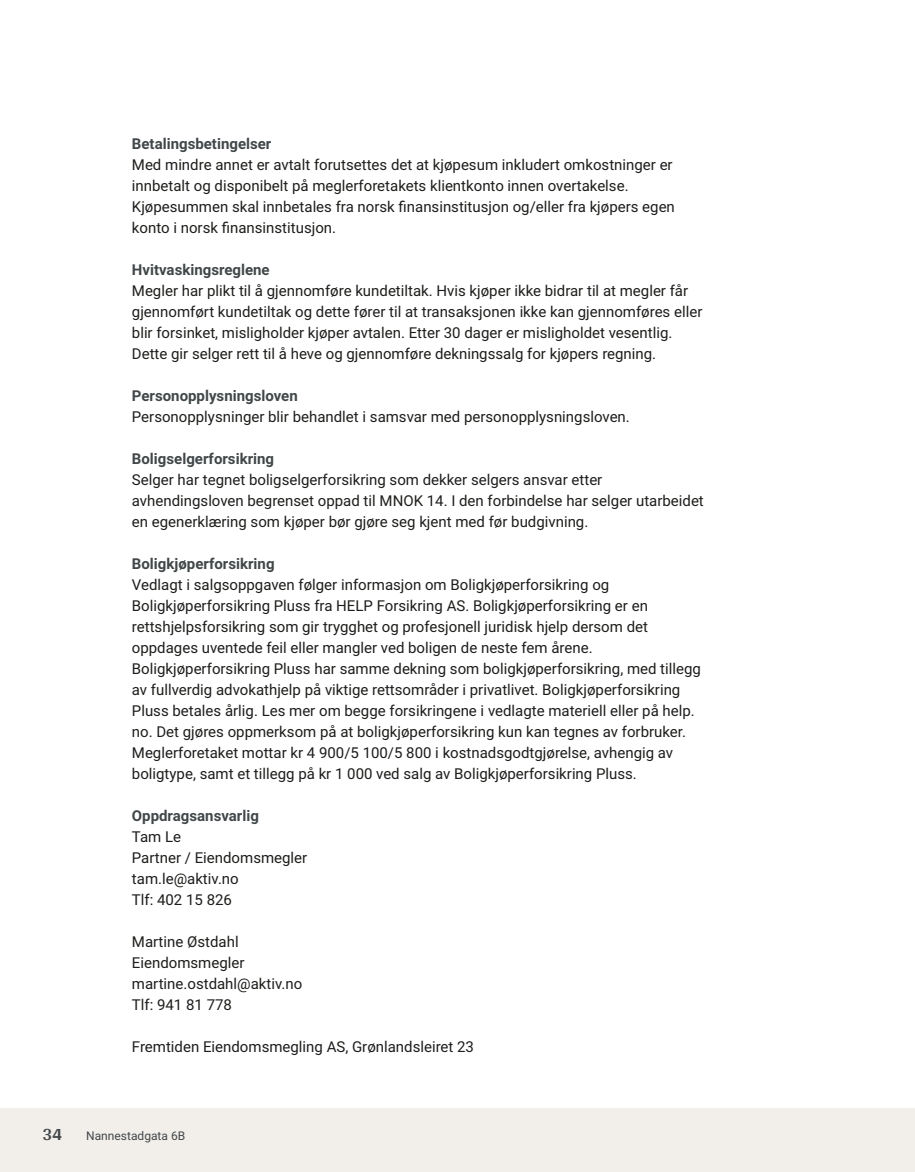
<style>
.page{position:relative;width:915px;height:1172px;background:#fff}
.page>*{position:absolute;margin:0;border:0;box-sizing:border-box;transform-origin:0 0}
.t1{font:700 18px "Arya";color:#414749}
.t2{font:15px/21px "Roboto Vitec";color:#1d1d1b}
.t3{font:700 15px "Roboto Vitec";color:#414749}
.t4{font:12px "Roboto Vitec";color:#414749}
</style>
<div class="page">
<div style="left:0;top:1108px;width:914px;height:64px;background:#f2eeea"></div>
<p class="t3" style="left:132px;top:133px;width:141px">Betalingsbetingelser</p>
<p class="t2" style="left:132px;top:153px;width:544px">Med mindre annet er avtalt forutsettes det at kjøpesum inkludert omkostninger er innbetalt og disponibelt på meglerforetakets klientkonto innen overtakelse.<br>Kjøpesummen skal innbetales fra norsk finansinstitusjon og/ eller fra kjøpers egen konto i norsk finansinstitusjon.</p>
<p class="t3" style="left:132px;top:259px;width:139px">Hvitvaskingsreglene</p>
<p class="t2" style="left:132px;top:279px;width:571px">Megler har plikt til å gjennomføre kundetiltak. Hvis kjøper ikke bidrar til at megler får gjennomført kundetiltak og dette fører til at transaksjonen ikke kan gjennomføres eller blir forsinket, misligholder kjøper avtalen. Etter 30 dager er misligholdet vesentlig.<br>Dette gir selger rett til å heve og gjennomføre dekningssalg for kjøpers regning.</p>
<p class="t3" style="left:132px;top:385px;width:167px">Personopplysningsloven</p>
<p class="t2" style="left:132px;top:405px;width:499px">Personopplysninger blir behandlet i samsvar med personopplysningsloven.</p>
<p class="t3" style="left:132px;top:448px;width:144px">Boligselgerforsikring</p>
<p class="t2" style="left:132px;top:468px;width:573px">Selger har tegnet boligselgerforsikring som dekker selgers ansvar etter avhendingsloven begrenset oppad til MNOK 14. I den forbindelse har selger utarbeidet en egenerklæring som kjøper bør gjøre seg kjent med før budgivning.</p>
<p class="t3" style="left:132px;top:553px;width:144px">Boligkjøperforsikring</p>
<p class="t2" style="left:132px;top:573px;width:570px">Vedlagt i salgsoppgaven følger informasjon om Boligkjøperforsikring og Boligkjøperforsikring Pluss fra HELP Forsikring AS. Boligkjøperforsikring er en rettshjelpsforsikring som gir trygghet og profesjonell juridisk hjelp dersom det oppdages uventede feil eller mangler ved boligen de neste fem årene.<br>Boligkjøperforsikring Pluss har samme dekning som boligkjøperforsikring, med tillegg av fullverdig advokathjelp på viktige rettsområder i privatlivet. Boligkjøperforsikring Pluss betales årlig. Les mer om begge forsikringene i vedlagte materiell eller på help. no. Det gjøres oppmerksom på at boligkjøperforsikring kun kan tegnes av forbruker.<br>Meglerforetaket mottar kr 4 900/ 5 100/ 5 800 i kostnadsgodtgjørelse, avhengig av boligtype, samt et tillegg på kr 1 000 ved salg av Boligkjøperforsikring Pluss.</p>
<p class="t3" style="left:132px;top:805px;width:128px">Oppdragsansvarlig</p>
<p class="t2" style="left:132px;top:825px;width:177px">Tam Le<br>Partner / Eiendomsmegler tam.le@aktiv.no<br>Tlf: 402 15 826</p>
<p class="t2" style="left:132px;top:930px;width:172px">Martine Østdahl<br>Eiendomsmegler martine.ostdahl@aktiv.no<br>Tlf: 941 81 778</p>
<p class="t2" style="left:132px;top:1035px;width:343px">Fremtiden Eiendomsmegling AS, Grønlandsleiret 23</p>
<p class="t1" style="left:43px;top:1123px;width:21px">34</p>
<p class="t4" style="left:86px;top:1127px;width:101px">Nannestadgata 6B</p>
</div>
